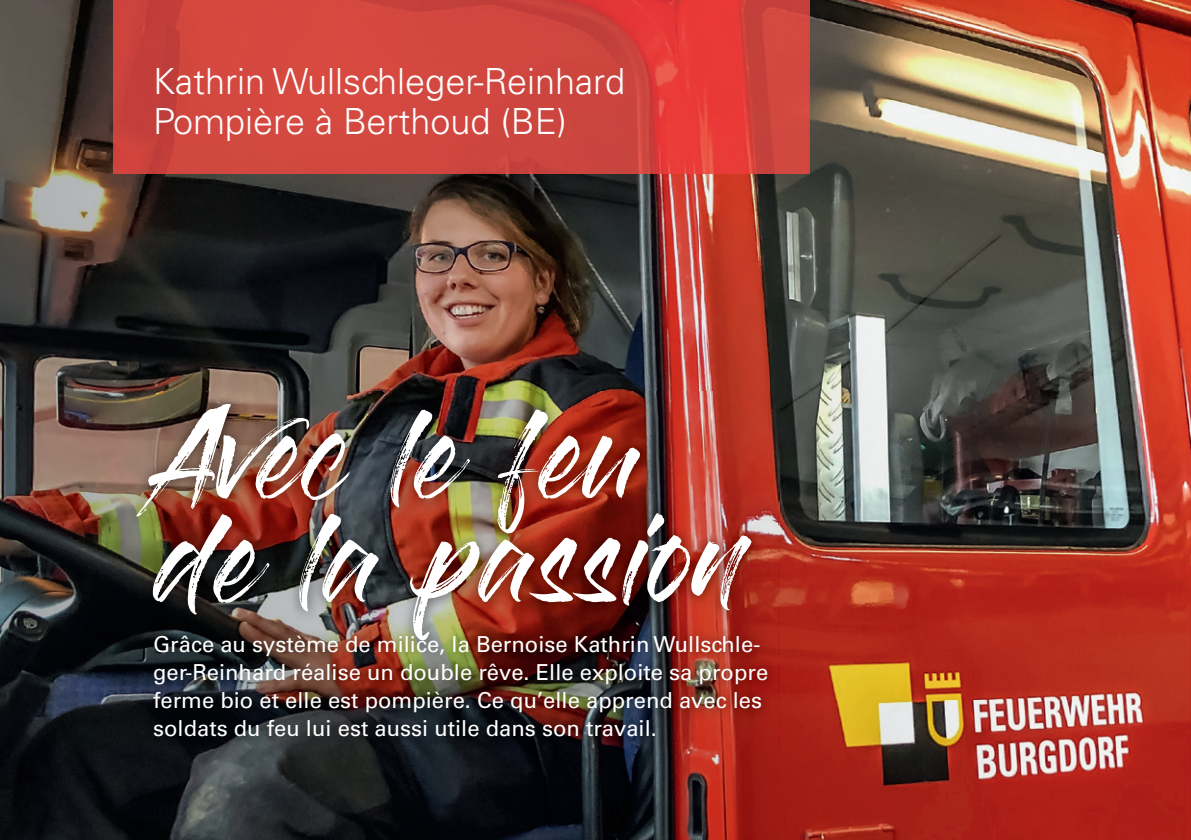
<style>
.page{position:relative;width:1191px;height:840px;background:#fff}
.page>*{position:absolute;margin:0;border:0;box-sizing:border-box;transform-origin:0 0}
.t1{font:90px/104px "Gloss And Bloom";color:#fff}
.t2{font:300 36px/40px "Univers LT Std";color:#fff}
.t3{font:22px/28px "Univers LT Std";color:#fff}
</style>
<div class="page">
<img style="left:0;top:0;width:139px;height:839px">
<img style="left:771px;top:0;width:420px;height:699px">
<img style="left:139px;top:174px;width:632px;height:217px">
<img style="left:139px;top:699px;width:1052px;height:140px">
<img style="left:125px;top:391px;width:654px;height:357px">
<img style="left:113px;top:0;width:696px;height:174px">
<h2 class="t2" style="left:153px;top:61px;width:473px">Kathrin Wullschleger-Reinhard<br>Pompière à Berthoud (BE)</h2>
<h1 class="t1" style="left:153px;top:414px;width:591px">Avec le feu de la passion</h1>
<p class="t3" style="left:153px;top:630px;width:616px">Grâce au système de milice, la Bernoise Kathrin Wullschle&shy;ger-Reinhard réalise un double rêve. Elle exploite sa propre ferme bio et elle est pompière. Ce qu’elle apprend avec les soldats du feu lui est aussi utile dans son travail.</p>
</div>
